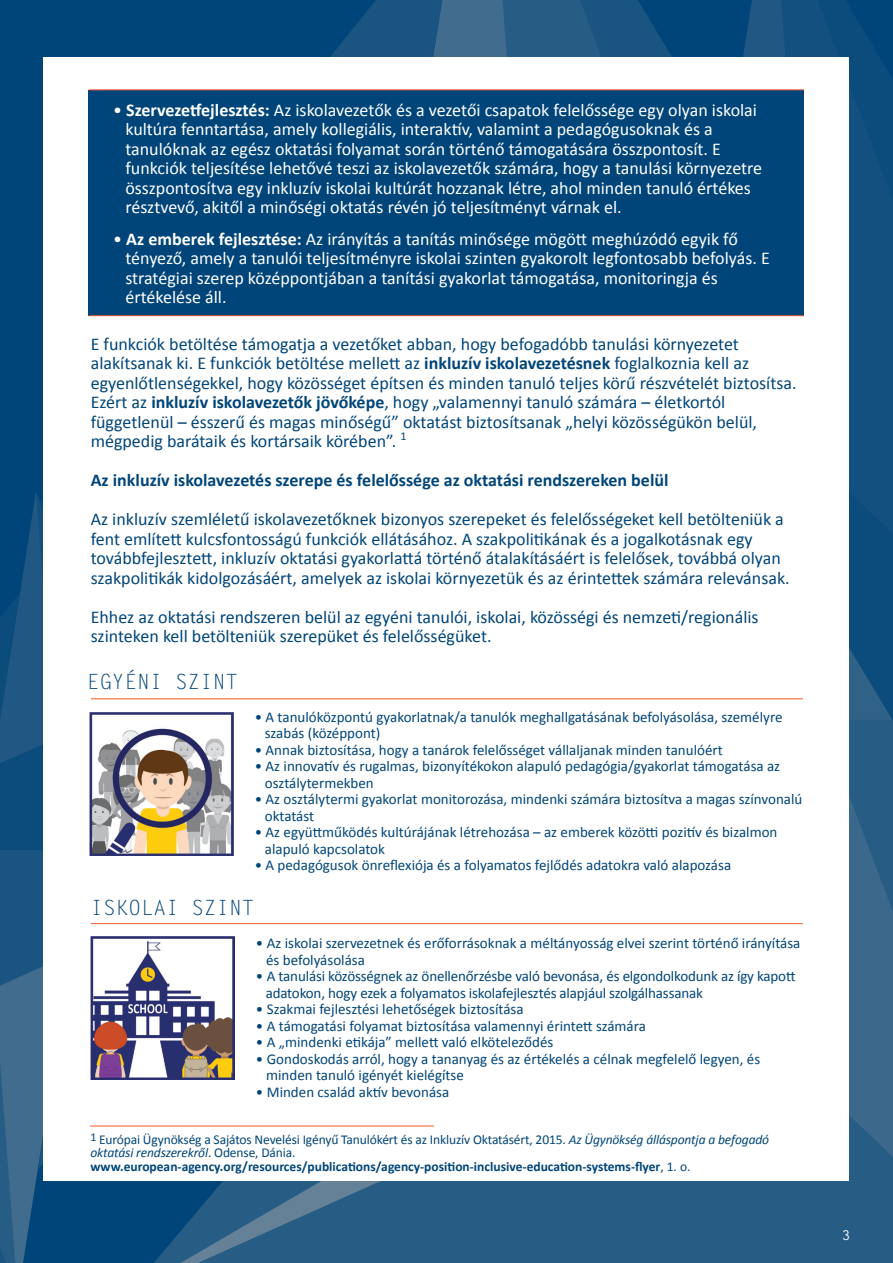
<style>
.page{position:relative;width:893px;height:1263px;background:#fff}
.page>*{position:absolute;margin:0;border:0;box-sizing:border-box;transform-origin:0 0}
.t1{font:21px "Letter Gothic Std";color:#004579}
.t2{font:18px/19.5px "Calibri";color:#004579}
.t3{font:18px/19.5px "Calibri";color:#fff}
.t4{font:700 18px "Calibri";color:#004579}
.t5{font:15px/16.5px "Calibri";color:#004579}
.t6{font:13.5px/13.5px "Calibri";letter-spacing:-.01em;color:#004579}
.t7{font:700 13.5px "Calibri";color:#004579}
.t8{font:700 13.5px "Letter Gothic Std";color:#fff}
.s1{font-weight:700}
.s2{font-style:italic}
.s3{font-weight:400}
</style>
<div class="page">
<div style="left:0;top:0;width:125px;height:491px;background:#004579"></div>
<svg style="left:849px;top:721px;width:44px;height:296px;background:#326288"></svg>
<svg style="left:747px;top:1017px;width:146px;height:246px;background:#2d6087"></svg>
<div style="left:305px;top:1181px;width:442px;height:82px;background:#275c85"></div>
<svg style="left:816px;top:0;width:77px;height:459px;background:#0f4e7d"></svg>
<svg style="left:849px;top:459px;width:44px;height:262px;background:#124f7e"></svg>
<svg style="left:0;top:491px;width:304px;height:772px;background:#215984"></svg>
<svg style="left:692px;top:0;width:124px;height:57px;background:#0e4d7d"></svg>
<svg style="left:512px;top:0;width:180px;height:57px;background:#1a5481"></svg>
<svg style="left:125px;top:0;width:387px;height:57px;background:#0f4e7d"></svg>
<svg style="left:292px;top:0;width:165px;height:57px;background:#15517f"></svg>
<div style="left:44px;top:57px;width:805px;height:1123px;background:#fff"></div>
<div style="left:89px;top:90px;width:715px;height:225px;background:#004579"></div>
<hr style="left:91px;top:923px;width:712px;height:1px;background:#f15929">
<hr style="left:91px;top:698px;width:712px;height:1px;background:#f15929">
<hr style="left:90px;top:1125px;width:344px;height:1px;background:#f15929">
<hr style="left:89px;top:315px;width:715px;height:1px;background:#f15929">
<hr style="left:89px;top:89px;width:715px;height:1px;background:#f15929">
<img style="left:90px;top:712px;width:144px;height:143px">
<img style="left:91px;top:937px;width:143px;height:142px">
<p class="t3" style="left:125px;top:99px;width:638px;text-indent:-12px">• <span class="s1">Szervezetfejlesztés:</span> Az iskolavezetők és a vezetői csapatok felelőssége egy olyan iskolai kultúra fenntartása, amely kollegiális, interaktív, valamint a pedagógusoknak és a tanulóknak az egész oktatási folyamat során történő támogatására összpontosít. E funkciók teljesítése lehetővé teszi az iskolavezetők számára, hogy a tanulási környezetre összpontosítva egy inkluzív iskolai kultúrát hozzanak létre, ahol minden tanuló értékes résztvevő, akitől a minőségi oktatás révén jó teljesítményt várnak el.</p>
<p class="t3" style="left:125px;top:228px;width:646px;text-indent:-12px">• <span class="s1">Az emberek fejlesztése:</span> Az irányítás a tanítás minősége mögött meghúzódó egyik fő tényező, amely a tanulói teljesítményre iskolai szinten gyakorolt legfontosabb befolyás. E stratégiai szerep középpontjában a tanítási gyakorlat támogatása, monitoringja és értékelése áll.</p>
<p class="t2" style="left:91px;top:333px;width:707px">E funkciók betöltése támogatja a vezetőket abban, hogy befogadóbb tanulási környezetet alakítsanak ki. E funkciók betöltése mellett az <span class="s1">inkluzív iskolavezetésnek</span> foglalkoznia kell az egyenlőtlenségekkel, hogy közösséget építsen és minden tanuló teljes körű részvételét biztosítsa.<br>Ezért az <span class="s1">inkluzív iskolavezetők jövőképe</span>, hogy „valamennyi tanuló számára – életkortól függetlenül – ésszerű és magas minőségű” oktatást biztosítsanak „helyi közösségükön belül, mégpedig barátaik és kortársaik körében”. <sup>1</sup></p>
<h3 class="t4" style="left:91px;top:469px;width:579px">Az inkluzív iskolavezetés szerepe és felelőssége az oktatási rendszereken belül</h3>
<p class="t2" style="left:91px;top:509px;width:700px">Az inkluzív szemléletű iskolavezetőknek bizonyos szerepeket és felelősségeket kell betölteniük a fent említett kulcsfontosságú funkciók ellátásához. A szakpolitikának és a jogalkotásnak egy továbbfejlesztett, inkluzív oktatási gyakorlattá történő átalakításáért is felelősek, továbbá olyan szakpolitikák kidolgozásáért, amelyek az iskolai környezetük és az érintettek számára relevánsak.</p>
<p class="t2" style="left:91px;top:606px;width:669px">Ehhez az oktatási rendszeren belül az egyéni tanulói, iskolai, közösségi és nemzeti/regionális szinteken kell betölteniük szerepüket és felelősségüket.</p>
<h4 class="t1" style="left:87px;top:669px;width:153px">EGYÉNI SZINT</h4>
<p class="t5" style="left:265px;top:708px;width:519px;text-indent:-10px">• A tanulóközpontú gyakorlatnak/a tanulók meghallgatásának befolyásolása, személyre szabás (középpont)</p>
<p class="t5" style="left:255px;top:741px;width:469px">• Annak biztosítása, hogy a tanárok felelősséget vállaljanak minden tanulóért</p>
<p class="t5" style="left:265px;top:757px;width:517px;text-indent:-10px">• Az innovatív és rugalmas, bizonyítékokon alapuló pedagógia/gyakorlat támogatása az osztálytermekben</p>
<p class="t5" style="left:265px;top:790px;width:539px;text-indent:-10px">• Az osztálytermi gyakorlat monitorozása, mindenki számára biztosítva a magas színvonalú oktatást</p>
<p class="t5" style="left:265px;top:823px;width:514px;text-indent:-10px">• Az együttműködés kultúrájának létrehozása – az emberek közötti pozitív és bizalmon alapuló kapcsolatok</p>
<p class="t5" style="left:255px;top:856px;width:478px">• A pedagógusok önreflexiója és a folyamatos fejlődés adatokra való alapozása</p>
<h4 class="t1" style="left:91px;top:895px;width:165px">ISKOLAI SZINT</h4>
<p class="t5" style="left:266px;top:934px;width:536px;text-indent:-10px">• Az iskolai szervezetnek és erőforrásoknak a méltányosság elvei szerint történő irányítása és befolyásolása</p>
<p class="t5" style="left:266px;top:967px;width:531px;text-indent:-10px">• A tanulási közösségnek az önellenőrzésbe való bevonása, és elgondolkodunk az így kapott adatokon, hogy ezek a folyamatos iskolafejlesztés alapjául szolgálhassanak</p>
<p class="t5" style="left:256px;top:1000px;width:269px">• Szakmai fejlesztési lehetőségek biztosítása</p>
<p class="t5" style="left:256px;top:1017px;width:391px">• A támogatási folyamat biztosítása valamennyi érintett számára</p>
<p class="t5" style="left:256px;top:1033px;width:299px">• A „mindenki etikája” mellett való elköteleződés</p>
<p class="t5" style="left:266px;top:1050px;width:496px;text-indent:-10px">• Gondoskodás arról, hogy a tananyag és az értékelés a célnak megfelelő legyen, és minden tanuló igényét kielégítse</p>
<p class="t5" style="left:256px;top:1083px;width:195px">• Minden család aktív bevonása</p>
<p class="t6" style="left:91px;top:1132px;width:680px"><sup>1</sup> Európai Ügynökség a Sajátos Nevelési Igényű Tanulókért és az Inkluzív Oktatásért, 2015. <span class="s2">Az Ügynökség álláspontja a befogadó oktatási rendszerekről</span>. Odense, Dánia.</p>
<p class="t7" style="left:91px;top:1158px;width:602px">www.european-agency.org/resources/publications/agency-position-inclusive-education-systems-flyer<span class="s3">, 1. o.</span></p>
<p class="t8" style="left:842px;top:1226px;width:10px">3</p>
</div>
